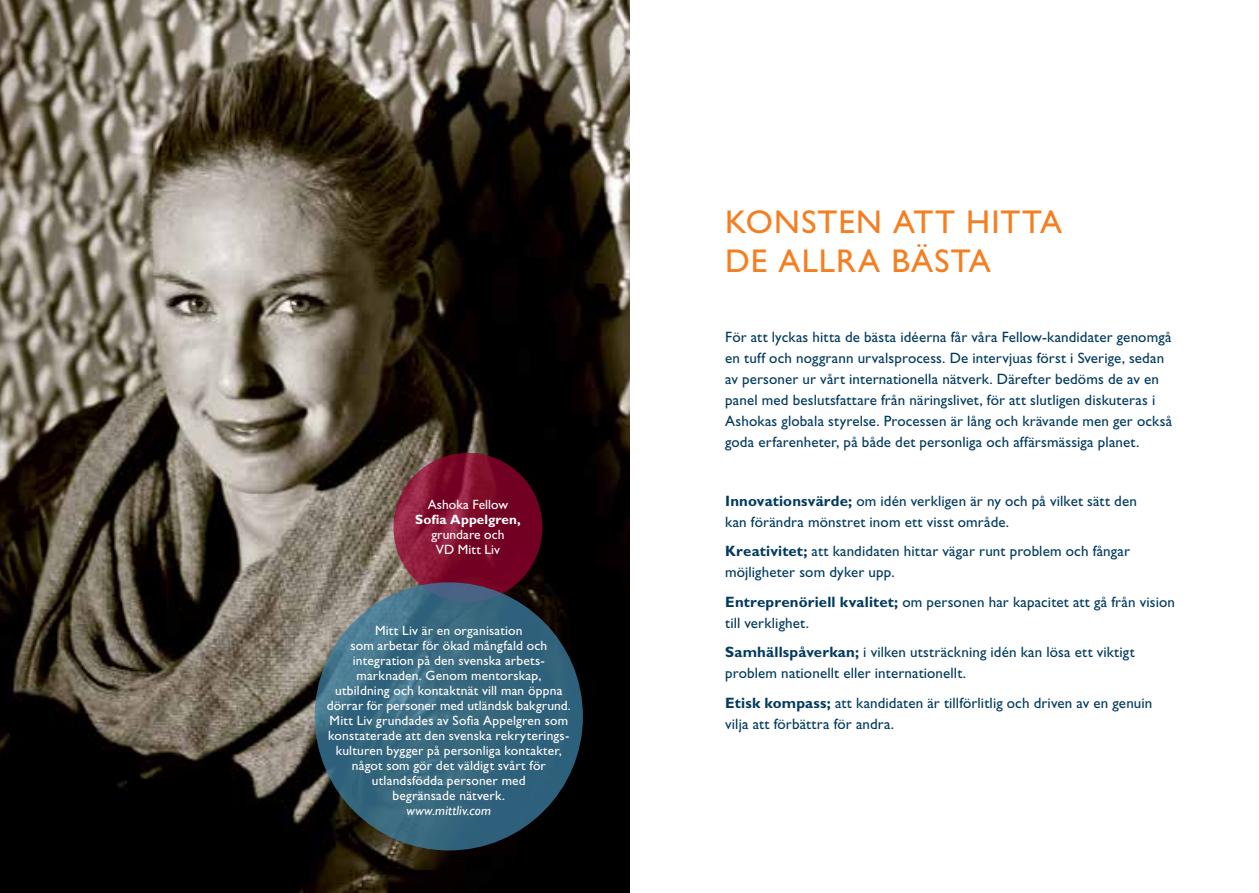
<style>
.page{position:relative;width:1259px;height:893px;background:#fff}
.page>*{position:absolute;margin:0;border:0;box-sizing:border-box;transform-origin:0 0}
.t1{font:33px/39px "Gill Sans Std";letter-spacing:.035em;color:#f57e20}
.t2{font:15px/21px "Gill Sans Std";letter-spacing:.01em;color:#003a5f}
.t3{font:13.5px/15px "Gill Sans Std";letter-spacing:.015em;color:#fff;text-align:center}
.t4{font:700 13.5px "Gill Sans Std";letter-spacing:.005em;color:#fff}
.t5{font:italic 13.5px "Gill Sans Std";letter-spacing:.02em;color:#fff}
.s1{font-weight:700}
</style>
<div class="page">
<img style="left:0;top:0;width:629px;height:893px">
<svg style="left:393px;top:453px;width:149px;height:149px;background:#800d2e"></svg>
<svg style="left:315px;top:582px;width:268px;height:268px;background:#376880"></svg>
<p class="t3" style="left:428px;top:497px;width:82px">Ashoka Fellow</p>
<p class="t4" style="left:415px;top:512px;width:107px">Sofia Appelgren,</p>
<p class="t3" style="left:431px;top:527px;width:74px">grundare och<br>VD Mitt Liv</p>
<p class="t3" style="left:327px;top:623px;width:245px">Mitt Liv är en organisation<br>som arbetar för ökad mångfald och integration på den svenska arbets&shy;marknaden. Genom mentorskap,<br>utbildning och kontaktnät vill man öppna dörrar för personer med utländsk bakgrund.<br>Mitt Liv grundades av Sofia Appelgren som konstaterade att den svenska rekryterings&shy;kulturen bygger på personliga kontakter, något som gör det väldigt svårt för utlandsfödda personer med<br>begränsade nätverk.</p>
<p class="t5" style="left:406px;top:803px;width:86px">www.mittliv.com</p>
<h1 class="t1" style="left:725px;top:203px;width:338px">KONSTEN ATT HITTA<br>DE ALLRA BÄSTA</h1>
<p class="t2" style="left:725px;top:326px;width:448px">För att lyckas hitta de bästa idéerna får våra Fellow-kandidater genomgå en tuff och noggrann urvalsprocess. De intervjuas först i Sverige, sedan av personer ur vårt internationella nätverk. Därefter bedöms de av en panel med beslutsfattare från näringslivet, för att slutligen diskuteras i Ashokas globala styrelse. Processen är lång och krävande men ger också goda erfarenheter, på både det personliga och affärsmässiga planet.</p>
<p class="t2" style="left:725px;top:490px;width:413px"><span class="s1">Innovationsvärde;</span> om idén verkligen är ny och på vilket sätt den kan förändra mönstret inom ett visst område.</p>
<p class="t2" style="left:725px;top:541px;width:406px"><span class="s1">Kreativitet;</span> att kandidaten hittar vägar runt problem och fångar möjligheter som dyker upp.</p>
<p class="t2" style="left:725px;top:591px;width:451px"><span class="s1">Entreprenöriell kvalitet;</span> om personen har kapacitet att gå från vision till verklighet.</p>
<p class="t2" style="left:725px;top:642px;width:411px"><span class="s1">Samhällspåverkan;</span> i vilken utsträckning idén kan lösa ett viktigt problem nationellt eller internationellt.</p>
<p class="t2" style="left:725px;top:692px;width:429px"><span class="s1">Etisk kompass;</span> att kandidaten är tillförlitlig och driven av en genuin vilja att förbättra för andra.</p>
</div>
